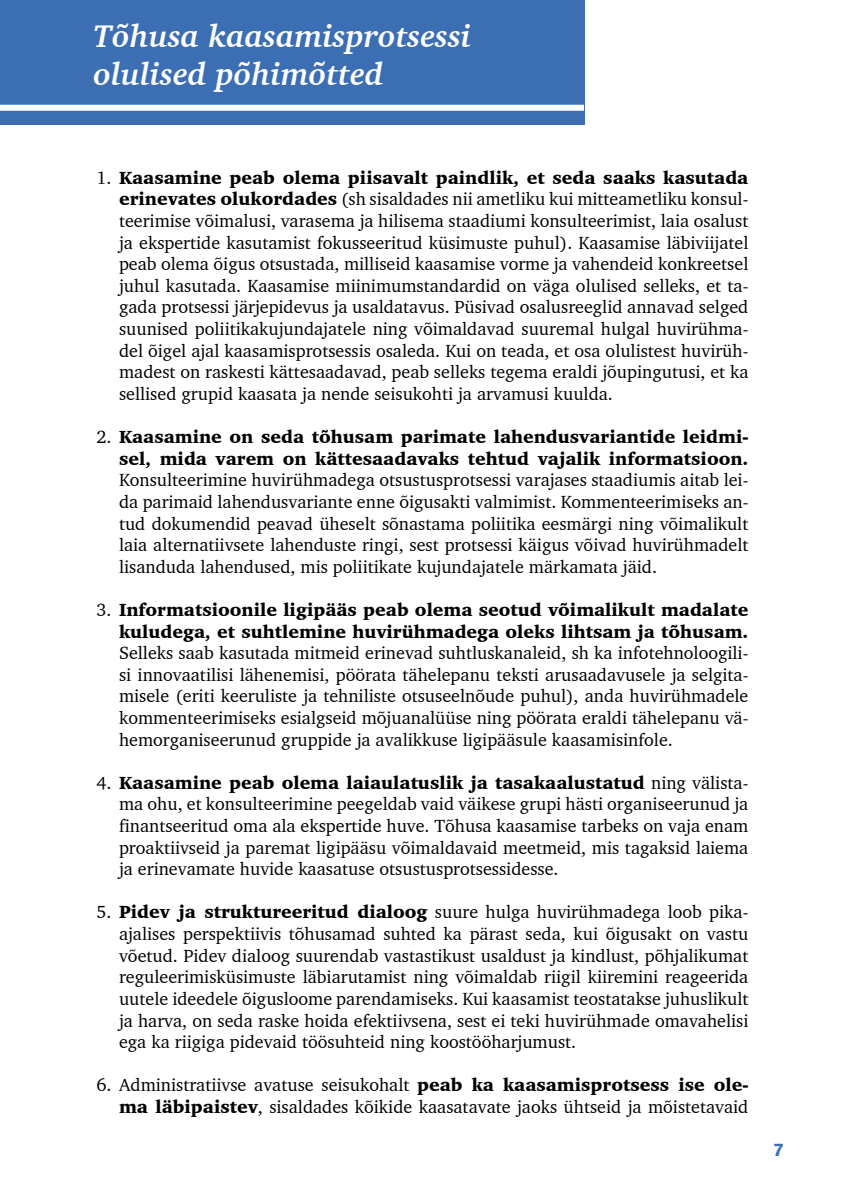
<style>
.page{position:relative;width:842px;height:1191px;background:#fff}
.page>*{position:absolute;margin:0;border:0;box-sizing:border-box;transform-origin:0 0}
.t1{font:italic 700 32px/38.4px "Charter BT";color:#fff}
.t2{font:18px/21.6px "Charter BT";color:#000;text-align:justify}
.t3{font:900 18px/21.6px "Charter BT";color:#000;text-align:right}
.t4{font:700 18px "Akzidenz Grotesk BE";color:#3c6eb4}
.s1{font-weight:900}
.s2{font-weight:400}
</style>
<div class="page">
<div style="left:0;top:0;width:584px;height:125px;background:#3c6eb4"></div>
<div style="left:0;top:105px;width:584px;height:6px;background:#fff"></div>
<h1 class="t1" style="left:94px;top:16px;width:379px">Tõhusa kaasamisprotsessi olulised põhimõtted</h1>
<p class="t2" style="left:119px;top:166px;width:631px;text-indent:-23px">1. <span class="s1">Kaasamine peab olema piisavalt paindlik, et seda saaks kasutada erinevates olukordades</span> (sh sisaldades nii ametliku kui mitteametliku konsul&shy;teerimise võimalusi, varasema ja hilisema staadiumi konsulteerimist, laia osalust ja ekspertide kasutamist fokusseeritud küsimuste puhul). Kaasamise läbiviijatel peab olema õigus otsustada, milliseid kaasamise vorme ja vahendeid konkreetsel juhul kasutada. Kaasamise miinimumstandardid on väga olulised selleks, et ta&shy;gada protsessi järjepidevus ja usaldatavus. Püsivad osalusreeglid annavad selged suunised poliitikakujundajatele ning võimaldavad suuremal hulgal huvirühma&shy;del õigel ajal kaasamisprotsessis osaleda. Kui on teada, et osa olulistest huvirüh&shy;madest on raskesti kättesaadavad, peab selleks tegema eraldi jõupingutusi, et ka sellised grupid kaasata ja nende seisukohti ja arvamusi kuulda.</p>
<p class="t3" style="left:96px;top:426px;width:653px"><span class="s2">2.</span> Kaasamine on seda tõhusam parimate lahendusvariantide leidmi&shy;sel, mida varem on kättesaadavaks tehtud vajalik informatsioon.</p>
<p class="t2" style="left:119px;top:469px;width:631px">Konsulteerimine huvirühmadega otsustusprotsessi varajases staadiumis aitab lei&shy;da parimaid lahendusvariante enne õigusakti valmimist. Kommenteerimiseks an&shy;tud dokumendid peavad üheselt sõnastama poliitika eesmärgi ning võimalikult laia alternatiivsete lahenduste ringi, sest protsessi käigus võivad huvirühmadelt lisanduda lahendused, mis poliitikate kujundajatele märkamata jäid.</p>
<p class="t3" style="left:96px;top:598px;width:653px"><span class="s2">3.</span> Informatsioonile ligipääs peab olema seotud võimalikult madalate kuludega, et suhtlemine huvirühmadega oleks lihtsam ja tõhusam.</p>
<p class="t2" style="left:119px;top:642px;width:631px">Selleks saab kasutada mitmeid erinevad suhtluskanaleid, sh ka infotehnoloogili&shy;si innovaatilisi lähenemisi, pöörata tähelepanu teksti arusaadavusele ja selgita&shy;misele (eriti keeruliste ja tehniliste otsuseelnõude puhul), anda huvirühmadele kommenteerimiseks esialgseid mõjuanalüüse ning pöörata eraldi tähelepanu vä&shy;hemorganiseerunud gruppide ja avalikkuse ligipääsule kaasamisinfole.</p>
<p class="t2" style="left:119px;top:771px;width:631px;text-indent:-23px">4. <span class="s1">Kaasamine peab olema laiaulatuslik ja tasakaalustatud</span> ning välista&shy;ma ohu, et konsulteerimine peegeldab vaid väikese grupi hästi organiseerunud ja finantseeritud oma ala ekspertide huve. Tõhusa kaasamise tarbeks on vaja enam proaktiivseid ja paremat ligipääsu võimaldavaid meetmeid, mis tagaksid laiema ja erinevamate huvide kaasatuse otsustusprotsessidesse.</p>
<p class="t2" style="left:119px;top:901px;width:631px;text-indent:-23px">5. <span class="s1">Pidev ja struktureeritud dialoog</span> suure hulga huvirühmadega loob pika&shy;ajalises perspektiivis tõhusamad suhted ka pärast seda, kui õigusakt on vastu võetud. Pidev dialoog suurendab vastastikust usaldust ja kindlust, põhjalikumat reguleerimisküsimuste läbiarutamist ning võimaldab riigil kiiremini reageerida uutele ideedele õigusloome parendamiseks. Kui kaasamist teostatakse juhuslikult ja harva, on seda raske hoida efektiivsena, sest ei teki huvirühmade omavahelisi ega ka riigiga pidevaid töösuhteid ning koostööharjumust.</p>
<p class="t2" style="left:96px;top:1074px;width:653px;text-align:right">6. Administratiivse avatuse seisukohalt <span class="s1">peab ka kaasamisprotsess ise ole&shy;ma läbipaistev</span>, sisaldades kõikide kaasatavate jaoks ühtseid ja mõistetavaid</p>
<p class="t4" style="left:774px;top:1139px;width:12px">7</p>
</div>
